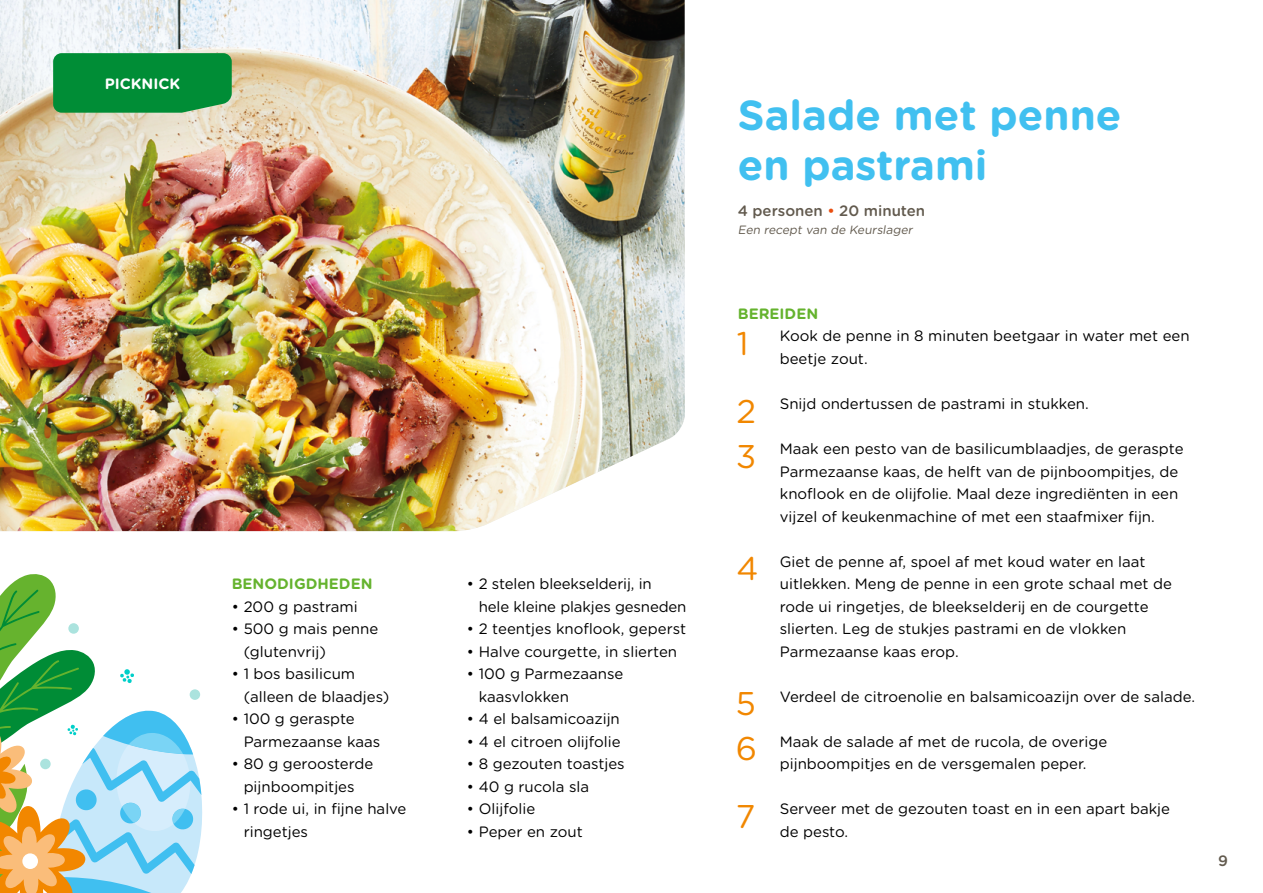
<style>
.page{position:relative;width:1263px;height:893px;background:#fff}
.page>*{position:absolute;margin:0;border:0;box-sizing:border-box;transform-origin:0 0}
.t1{font:700 42px/50.4px "Gotham Rounded";color:#41c0f0}
.t2{font:15px/22.5px "Gotham Rounded";color:#000}
.t3{font:700 15px "Gotham Rounded";color:#65b32e}
.t4{font:500 15px "Gotham Rounded";color:#625a4e}
.t5{font:700 15px "Gotham Rounded";color:#fff}
.t6{font:italic 12px "Gotham Rounded";color:#625a4e}
.s1{color:#e94e0f}
.s2{font-size:32.85px;color:#f18700}
</style>
<div class="page">
<img style="left:0;top:0;width:685px;height:531px">
<svg style="left:0;top:574px;width:203px;height:319px"></svg>
<div style="left:40px;top:759px;width:11px;height:10px;background:#abe3de;border-radius:50%"></div>
<div style="left:68px;top:623px;width:11px;height:11px;background:#abe3de;border-radius:50%"></div>
<div style="left:190px;top:689px;width:10px;height:11px;background:#abe3de;border-radius:50%"></div>
<img style="left:0;top:0;width:340px;height:216px">
<p class="t5" style="left:105px;top:73px;width:77px">PICKNICK</p>
<p class="t3" style="left:232px;top:573px;width:142px">BENODIGDHEDEN</p>
<p class="t2" style="left:232px;top:594px;width:127px">• 200 g pastrami</p>
<p class="t2" style="left:244px;top:617px;width:136px;text-indent:-12px">• 500 g mais penne (glutenvrij)</p>
<p class="t2" style="left:244px;top:662px;width:147px;text-indent:-12px">• 1 bos basilicum (alleen de blaadjes)</p>
<p class="t2" style="left:244px;top:707px;width:138px;text-indent:-12px">• 100 g geraspte<br>Parmezaanse kaas</p>
<p class="t2" style="left:232px;top:752px;width:143px;text-align:center">• 80 g geroosterde pijnboompitjes</p>
<p class="t2" style="left:244px;top:797px;width:164px;text-indent:-12px">• 1 rode ui, in fijne halve ringetjes</p>
<p class="t2" style="left:479px;top:572px;width:209px;text-indent:-12px">• 2 stelen bleekselderij, in<br>hele kleine plakjes gesneden</p>
<p class="t2" style="left:467px;top:617px;width:221px">• 2 teentjes knoflook, geperst</p>
<p class="t2" style="left:467px;top:639px;width:212px">• Halve courgette, in slierten</p>
<p class="t2" style="left:479px;top:662px;width:146px;text-indent:-12px">• 100 g Parmezaanse kaasvlokken</p>
<p class="t2" style="left:467px;top:707px;width:154px">• 4 el balsamicoazijn</p>
<p class="t2" style="left:467px;top:729px;width:155px">• 4 el citroen olijfolie</p>
<p class="t2" style="left:467px;top:752px;width:159px">• 8 gezouten toastjes</p>
<p class="t2" style="left:467px;top:774px;width:124px">• 40 g rucola sla</p>
<p class="t2" style="left:467px;top:797px;width:70px">• Olijfolie</p>
<p class="t2" style="left:467px;top:819px;width:117px">• Peper en zout</p>
<h1 class="t1" style="left:738px;top:88px;width:385px">Salade met penne en pastrami</h1>
<p class="t4" style="left:738px;top:200px;width:189px">4 personen <span class="s1">•</span> 20 minuten</p>
<p class="t6" style="left:738px;top:222px;width:179px">Een recept van de Keurslager</p>
<p class="t3" style="left:738px;top:303px;width:82px">BEREIDEN</p>
<p class="t2" style="left:737px;top:324px;width:454px"><span class="s2">1</span> Kook de penne in 8 minuten beetgaar in water met een</p>
<p class="t2" style="left:780px;top:347px;width:89px">beetje zout.</p>
<p class="t2" style="left:736px;top:392px;width:354px"><span class="s2">2</span> Snijd ondertussen de pastrami in stukken.</p>
<p class="t2" style="left:780px;top:437px;width:405px;text-indent:-44px"><span class="s2">3</span> Maak een pesto van de basilicumblaadjes, de geraspte Parmezaanse kaas, de helft van de pijnboompitjes, de knoflook en de olijfolie. Maal deze ingrediënten in een vijzel of keukenmachine of met een staafmixer fijn.</p>
<p class="t2" style="left:780px;top:549px;width:394px;text-indent:-43px"><span class="s2">4</span> Giet de penne af, spoel af met koud water en laat uitlekken. Meng de penne in een grote schaal met de rode ui ringetjes, de bleekselderij en de courgette slierten. Leg de stukjes pastrami en de vlokken Parmezaanse kaas erop.</p>
<p class="t2" style="left:736px;top:684px;width:461px"><span class="s2">5</span> Verdeel de citroenolie en balsamicoazijn over de salade.</p>
<p class="t2" style="left:780px;top:729px;width:329px;text-indent:-44px"><span class="s2">6</span> Maak de salade af met de rucola, de overige pijnboompitjes en de versgemalen peper.</p>
<p class="t2" style="left:780px;top:797px;width:392px;text-indent:-44px"><span class="s2">7</span> Serveer met de gezouten toast en in een apart bakje de pesto.</p>
<p class="t4" style="left:1218px;top:850px;width:11px">9</p>
</div>
